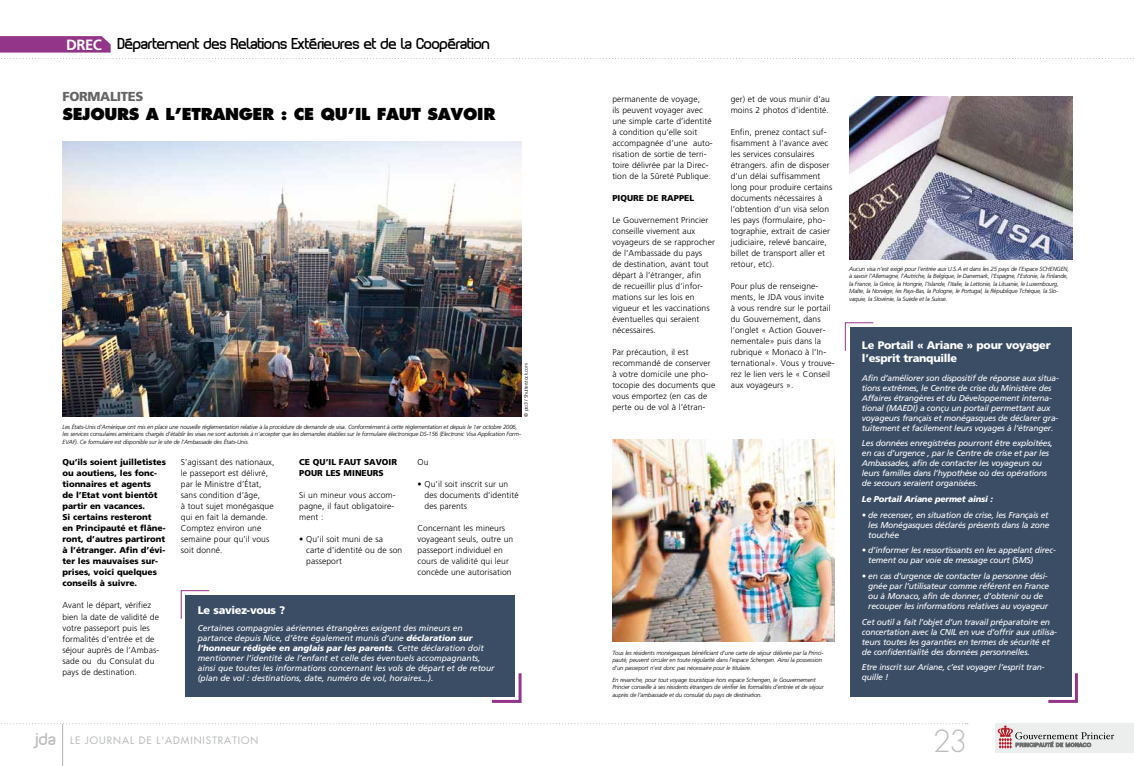
<style>
.page{position:relative;width:1134px;height:766px;background:#fff}
.page>*{position:absolute;margin:0;border:0;box-sizing:border-box;transform-origin:0 0}
.t1{font:300 29.6px "Futura";color:#bbbdbe}
.t2{font:800 16px "Futura";letter-spacing:-.025em;color:#000}
.t3{font:15px "Planet Estyle";letter-spacing:-.035em;color:#000}
.t4{font:900 13px "Frutiger";letter-spacing:-.025em;color:#646567}
.t5{font:900 11px/13px "Frutiger";letter-spacing:-.025em;color:#fff}
.t6{font:10px "Futura";letter-spacing:.1em;color:#bbbdbe}
.t7{font:300 8.5px/11px "Frutiger";letter-spacing:.01em;color:#000}
.t8{font:italic 8.5px/10px "Frutiger";letter-spacing:-.025em;color:#fff}
.t9{font:italic 8.5px/10px "Frutiger";letter-spacing:-.005em;color:#fff}
.t10{font:900 8.5px/11px "Frutiger";letter-spacing:-.005em;color:#000}
.t11{font:italic 900 8.5px "Frutiger";letter-spacing:-.025em;color:#fff}
.t12{font:italic 300 6px/7.5px "Frutiger";letter-spacing:-.025em;color:#000}
.t13{font:300 5px "Frutiger";letter-spacing:-.025em;color:#000}
.s1{font-family:"Frutiger";font-weight:700;font-size:14.9px;color:#fff}
.s2{font-weight:900}
.s3{font-family:"Planet Estyle";font-size:16.2px}
</style>
<div class="page">
<hr style="left:62px;top:723px;width:1px;height:42px;background:#b3b5b6">
<svg style="left:1px;top:723px;width:967px;height:1px"></svg>
<div style="left:995px;top:723px;width:139px;height:30px;background:#eceded"></div>
<svg style="left:998px;top:725px;width:116px;height:23px"></svg>
<svg style="left:0;top:36px;width:1134px;height:23px"></svg>
<div style="left:186px;top:594px;width:329px;height:102px;background:#3b4d65"></div>
<div style="left:850px;top:327px;width:221px;height:369px;background:#3b4d65"></div>
<svg style="left:180px;top:590px;width:30px;height:29px"></svg>
<svg style="left:844px;top:322px;width:30px;height:29px"></svg>
<svg style="left:489px;top:673px;width:33px;height:30px"></svg>
<svg style="left:1045px;top:670px;width:33px;height:33px"></svg>
<img style="left:62px;top:141px;width:460px;height:275px">
<img style="left:849px;top:96px;width:223px;height:163px">
<img style="left:612px;top:439px;width:223px;height:202px">
<h3 class="t3" style="left:66px;top:34px;width:426px"><span class="s1">DREC</span> Département des Relations Extérieures et de la Coopération</h3>
<h3 class="t4" style="left:63px;top:89px;width:82px">FORMALITES</h3>
<h2 class="t2" style="left:63px;top:104px;width:42px">SEJOUR</h2>
<h2 class="t2" style="left:129px;top:104px;width:66px">S A L’ETRAN</h2>
<h2 class="t2" style="left:239px;top:104px;width:22px">GER</h2>
<h2 class="t2" style="left:281px;top:104px;width:108px">: CE QU’ILFAUT</h2>
<h2 class="t2" style="left:428px;top:104px;width:48px">SAVOIR</h2>
<p class="t13" style="left:523px;top:416px;width:55px;rotate:-90deg">© pio3 / Shutterstock.com</p>
<p class="t12" style="left:63px;top:423px;width:460px">Les États-Unis d’Amérique ont mis en place une nouvelle réglementation relative à la procédure de demande de visa. Conformément à cette réglementation et depuis le 1er octobre 2006, les services consulaires américains chargés d’établir les visas ne sont autorisés à n’accepter que les demandes établies sur le formulaire électronique DS-156 (Electronic Visa Application Form-<br>EVAF). Ce formulaire est disponible sur le site de l’Ambassade des États-Unis.</p>
<p class="t10" style="left:63px;top:457px;width:105px">Qu’ils soient juilletistes ou aoutiens, les fonc&shy;tionnaires et agents<br>de l’Etat vont bientôt partir en vacances.<br>Si certains resteront<br>en Principauté et flâne&shy;ront, d’autres partiront à l’étranger. Afin d’évi&shy;ter les mauvaises sur&shy;prises, voici quelques conseils à suivre.</p>
<p class="t7" style="left:63px;top:600px;width:98px">Avant le départ, vérifiez bien la date de validité de votre passeport puis les formalités d’entrée et de séjour auprès de l’Ambas&shy;sade ou du Consulat du pays de destination.</p>
<p class="t7" style="left:181px;top:457px;width:95px">S’agissant des nationaux, le passeport est délivré, par le Ministre d’État, sans condition d’âge,<br>à tout sujet monégasque qui en fait la demande.<br>Comptez environ une semaine pour qu’il vous soit donné.</p>
<p class="t10" style="left:299px;top:456px;width:52px">Ce qu’il faut</p>
<p class="t10" style="left:364px;top:456px;width:7px">savoir</p>
<p class="t10" style="left:299px;top:467px;width:7px">pour</p>
<p class="t10" style="left:326px;top:467px;width:6px">les</p>
<p class="t10" style="left:344px;top:467px;width:7px">mineurs</p>
<p class="t7" style="left:299px;top:490px;width:98px">Si un mineur vous accom&shy;pagne, il faut obligatoire&shy;ment :</p>
<p class="t7" style="left:306px;top:534px;width:98px;text-indent:-7px">• Qu’il soit muni de sa carte d’identité ou de son passeport</p>
<p class="t5" style="left:198px;top:603px;width:89px">Le saviez-vous ?</p>
<p class="t7" style="left:417px;top:457px;width:12px">Ou</p>
<p class="t7" style="left:425px;top:479px;width:96px;text-indent:-7px">• Qu’il soit inscrit sur un des documents d’identité des parents</p>
<p class="t7" style="left:417px;top:523px;width:97px">Concernant les mineurs voyageant seuls, outre un passeport individuel en cours de validité qui leur concède une autorisation</p>
<p class="t9" style="left:198px;top:622px;width:298px">Certaines compagnies aériennes étrangères exigent des mineurs en partance depuis Nice, d’être également munis d’une <span class="s2">déclaration sur l’honneur rédigée en anglais par les parents</span>. Cette déclaration doit mentionner l’identité de l’enfant et celle des éventuels accompagnants, ainsi que toutes les informations concernant les vols de départ et de retour (plan de vol : destinations, date, numéro de vol, horaires...).</p>
<p class="t7" style="left:612px;top:94px;width:102px">permanente de voyage,<br>ils peuvent voyager avec une simple carte d’identité à condition qu’elle soit accompagnée d’une auto&shy;risation de sortie de terri&shy;toire délivrée par la Direc&shy;tion de la Sûreté Publique.</p>
<p class="t10" style="left:612px;top:192px;width:12px">Piqure</p>
<p class="t10" style="left:647px;top:192px;width:21px">de rappel</p>
<p class="t7" style="left:612px;top:215px;width:104px">Le Gouvernement Princier conseille vivement aux voyageurs de se rapprocher de l’Ambassade du pays<br>de destination, avant tout départ à l’étranger, afin<br>de recueillir plus d’infor&shy;mations sur les lois en vigueur et les vaccinations éventuelles qui seraient nécessaires.</p>
<p class="t7" style="left:612px;top:347px;width:104px">Par précaution, il est recommandé de conserver à votre domicile une pho&shy;tocopie des documents que vous emportez (en cas de perte ou de vol à l’étran-</p>
<p class="t7" style="left:731px;top:94px;width:101px">ger) et de vous munir d’au moins 2 photos d’identité.</p>
<p class="t7" style="left:731px;top:127px;width:103px">Enfin, prenez contact suf&shy;fisamment à l’avance avec les services consulaires étrangers. afin de disposer d’un délai suffisamment long pour produire certains documents nécessaires à l’obtention d’un visa selon les pays (formulaire, pho&shy;tographie, extrait de casier judiciaire, relevé bancaire, billet de transport aller et retour, etc).</p>
<p class="t7" style="left:731px;top:281px;width:106px">Pour plus de renseigne&shy;ments, le JDA vous invite<br>à vous rendre sur le portail du Gouvernement, dans l’onglet « Action Gouver&shy;nementale» puis dans la rubrique « Monaco à l’In&shy;ternational». Vous y trouve&shy;rez le lien vers le « Conseil aux voyageurs ».</p>
<p class="t12" style="left:612px;top:648px;width:212px">Tous les résidents monégasques bénéficiant d’une carte de séjour délivrée par la Princi&shy;pauté, peuvent circuler en toute régularité dans l’espace Schengen. Ainsi la possession d’un passeport n’est donc pas nécessaire pour le titulaire.</p>
<p class="t12" style="left:612px;top:675px;width:213px">En revanche, pour tout voyage touristique hors espace Schengen, le Gouvernement<br>Princier conseille à ses résidents étrangers de vérifier les formalités d’entrée et de séjour auprès de l’ambassade et du consulat du pays de destination.</p>
<p class="t12" style="left:849px;top:265px;width:221px">Aucun visa n’est exigé pour l’entrée aux U.S.A et dans les 25 pays de l’Espace SCHENGEN, à savoir l’Allemagne, l’Autriche, la Belgique, le Danemark, l’Espagne, l’Estonie, la Finlande, la France, la Grèce, la Hongrie, l’Islande, l’Italie, la Lettonie, la Lituanie, le Luxembourg, Malte, la Norvège, les Pays-Bas, la Pologne, le Portugal, la République Tchèque, la Slo&shy;vaquie, la Slovénie, la Suède et la Suisse.</p>
<p class="t5" style="left:862px;top:339px;width:190px">Le Portail « Ariane » pour voyager l’esprit tranquille</p>
<p class="t8" style="left:862px;top:372px;width:199px">Afin d’améliorer son dispositif de réponse aux situa&shy;tions extrêmes, le Centre de crise du Ministère des Affaires étrangères et du Développement interna&shy;tional (MAEDI) a conçu un portail permettant aux voyageurs français et monégasques de déclarer gra&shy;tuitement et facilement leurs voyages à l’étranger.</p>
<p class="t8" style="left:862px;top:438px;width:193px">Les données enregistrées pourront être exploitées, en cas d’urgence , par le Centre de crise et par les Ambassades, afin de contacter les voyageurs ou leurs familles dans l’hypothèse où des opérations de secours seraient organisées.</p>
<p class="t11" style="left:862px;top:493px;width:133px">Le Portail Ariane permet ainsi :</p>
<p class="t8" style="left:868px;top:509px;width:183px;text-indent:-6px">• de recenser, en situation de crise, les Français et les Monégasques déclarés présents dans la zone touchée</p>
<p class="t8" style="left:868px;top:545px;width:189px;text-indent:-6px">• d’informer les ressortissants en les appelant direc&shy;tement ou par voie de message court (SMS)</p>
<p class="t8" style="left:868px;top:571px;width:183px;text-indent:-6px">• en cas d’urgence de contacter la personne dési&shy;gnée par l’utilisateur comme référent en France ou à Monaco, afin de donner, d’obtenir ou de recouper les informations relatives au voyageur</p>
<p class="t8" style="left:862px;top:616px;width:197px">Cet outil a fait l’objet d’un travail préparatoire en concertation avec la CNIL en vue d’offrir aux utilisa&shy;teurs toutes les garanties en termes de sécurité et de confidentialité des données personnelles.</p>
<p class="t8" style="left:862px;top:662px;width:184px">Etre inscrit sur Ariane, c’est voyager l’esprit tran&shy;quille !</p>
<p class="t6" style="left:34px;top:733px;width:226px"><span class="s3">jda</span> LE JOURNAL DE L’ADMINISTRATION</p>
<h1 class="t1" style="left:933px;top:722px;width:36px">23</h1>
</div>
